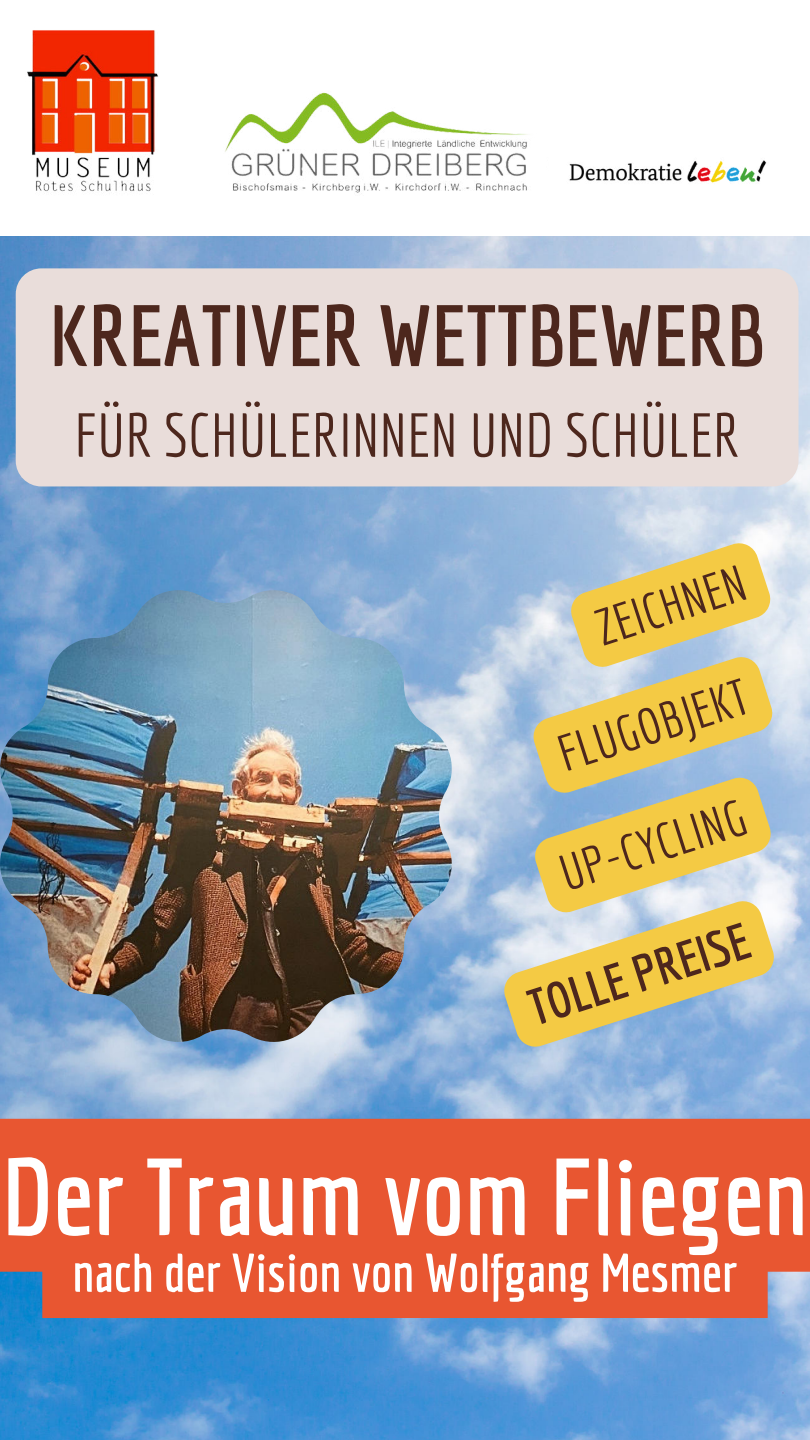
<style>
.page{position:relative;width:810px;height:1440px;background:#fff}
.page>*{position:absolute;margin:0;border:0;box-sizing:border-box;transform-origin:0 0}
.t1{font:700 106.4px "Economica";color:#fff}
.t2{font:700 84.6px "Economica";color:#4d271d}
.t3{font:60.5px "Economica";color:#4d271d}
.t4{font:700 53.2px "Economica";color:#fff}
.t5{font:50px/108.5px "Economica";color:#4d271d}
.t6{font:700 49.9px "Economica";color:#4d271d}
.t7{font:49.9px "Economica";color:#4d271d}
</style>
<div class="page">
<img style="left:0;top:236px;width:810px;height:1204px">
<img style="left:0;top:590px;width:452px;height:452px">
<img style="left:27px;top:30px;width:132px;height:162px">
<img style="left:225px;top:92px;width:303px;height:101px">
<img style="left:569px;top:160px;width:198px;height:23px">
<div style="left:0;top:1119px;width:810px;height:199px;background:#e85631"></div>
<div style="left:16px;top:268px;width:783px;height:218px;background:#e9ddda;border-radius:26px"></div>
<svg style="left:502px;top:543px;width:273px;height:506px;background:#d3c992"></svg>
<h2 class="t2" style="left:50px;top:287px;width:717px">KREATIVER WETTBEWERB</h2>
<p class="t3" style="left:74px;top:401px;width:667px">FÜR SCHÜLERINNEN UND SCHÜLER</p>
<p class="t5" style="left:509px;top:600px;width:231px;text-indent:75px;rotate:-18deg">ZEICHNEN<br>FLUGOBJEKT</p>
<p class="t7" style="left:552px;top:848px;width:195px;rotate:-18deg">UP-CYCLING</p>
<p class="t6" style="left:521px;top:982px;width:230px;rotate:-18deg">TOLLE PREISE</p>
<h1 class="t1" style="left:2px;top:1135px;width:807px">Der Traum vom Fliegen</h1>
<p class="t4" style="left:72px;top:1242px;width:667px">nach der Vision von Wolfgang Mesmer</p>
</div>
